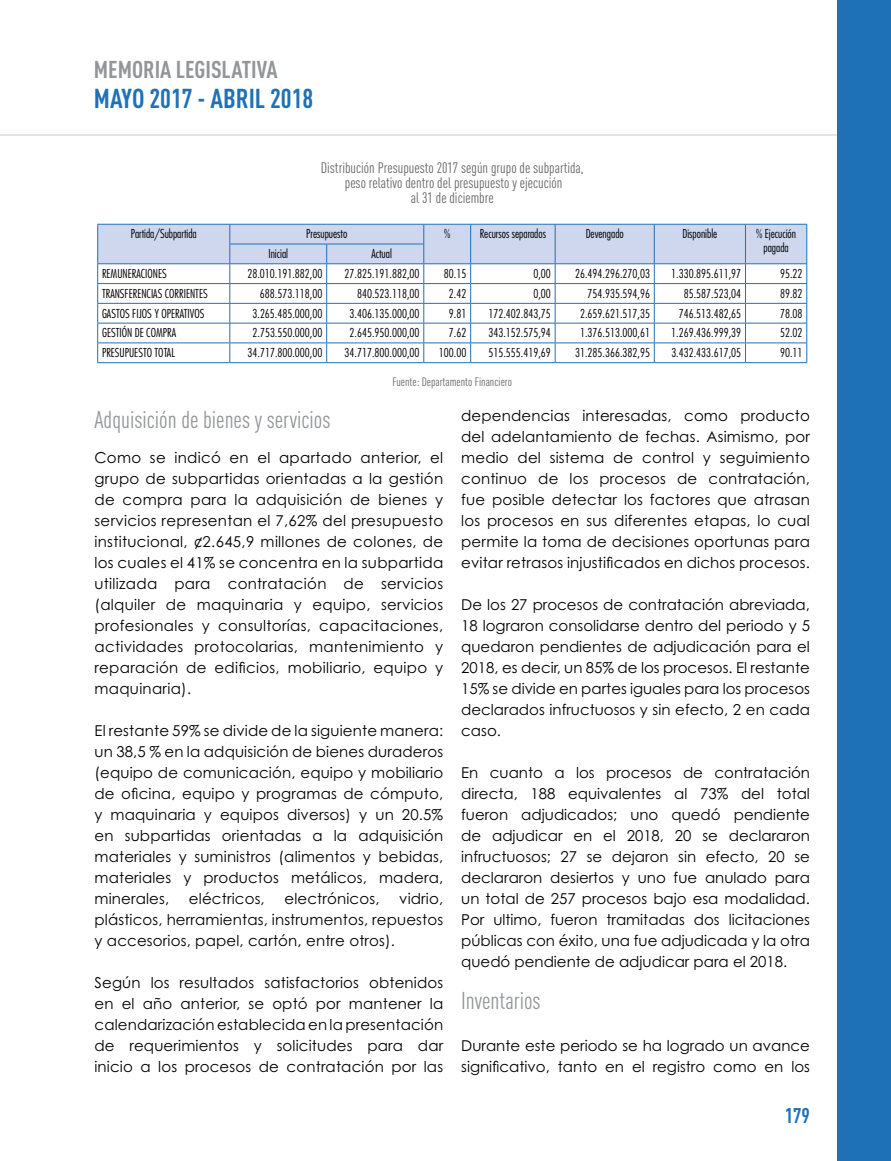
<style>
.page{position:relative;width:891px;height:1161px;background:#fff}
.page>*{position:absolute;margin:0;border:0;box-sizing:border-box;transform-origin:0 0}
.t1{font:700 27px "FFDIN Pro Cond";color:#1f71b7}
.t2{font:24px "FFDIN Pro Cond";color:#939598}
.t3{font:700 24px "FFDIN Pro Cond";color:#939598}
.t4{font:700 21px "FFDIN Pro Cond";color:#1f71b7}
.t5{font:15px/21px "Century Gothic Std";letter-spacing:.01em;color:#000;text-align:justify}
.t6{font:15px/15px "FFDIN Pro Cond";color:#636466;text-align:center}
.t7{font:300 condensed 12px/13.8px "Futura Std";color:#000;text-align:center}
.t8{font:12px "FFDIN Pro Cond";color:#636466}
</style>
<div class="page">
<hr style="left:0;top:135px;width:891px;height:1px;background:#939598">
<div style="left:837px;top:0;width:54px;height:1161px;background:#1f71b7"></div>
<hr style="left:97px;top:362px;width:133px;height:1px;background:#1f71b7">
<hr style="left:230px;top:362px;width:97px;height:1px;background:#1f71b7">
<hr style="left:327px;top:362px;width:97px;height:1px;background:#1f71b7">
<hr style="left:424px;top:362px;width:47px;height:1px;background:#1f71b7">
<hr style="left:471px;top:362px;width:84px;height:1px;background:#1f71b7">
<hr style="left:555px;top:362px;width:99px;height:1px;background:#1f71b7">
<hr style="left:654px;top:362px;width:91px;height:1px;background:#1f71b7">
<hr style="left:745px;top:362px;width:62px;height:1px;background:#1f71b7">
<svg style="left:97px;top:224px;width:710px;height:138px"></svg>
<hr style="left:97px;top:263px;width:133px;height:1px;background:#1f71b7">
<hr style="left:230px;top:263px;width:97px;height:1px;background:#1f71b7">
<hr style="left:327px;top:263px;width:97px;height:1px;background:#1f71b7">
<hr style="left:424px;top:263px;width:47px;height:1px;background:#1f71b7">
<hr style="left:471px;top:263px;width:84px;height:1px;background:#1f71b7">
<hr style="left:555px;top:263px;width:99px;height:1px;background:#1f71b7">
<hr style="left:654px;top:263px;width:91px;height:1px;background:#1f71b7">
<hr style="left:745px;top:263px;width:62px;height:1px;background:#1f71b7">
<h2 class="t3" style="left:94px;top:51px;width:185px">MEMORIA LEGISLATIVA</h2>
<h1 class="t1" style="left:94px;top:78px;width:221px">MAYO 2017 - ABRIL 2018</h1>
<p class="t6" style="left:321px;top:160px;width:264px">Distribución Presupuesto 2017 según grupo de subpartida, peso relativo dentro del presupuesto y ejecución<br>al 31 de diciembre</p>
<p class="t7" style="left:131px;top:227px;width:68px">Partida/Subpartida</p>
<p class="t7" style="left:306px;top:227px;width:43px">Presupuesto</p>
<p class="t7" style="left:444px;top:227px;width:8px">%</p>
<p class="t7" style="left:480px;top:227px;width:68px">Recursos separados</p>
<p class="t7" style="left:586px;top:227px;width:40px">Devengado</p>
<p class="t7" style="left:682px;top:227px;width:36px">Disponible</p>
<p class="t7" style="left:756px;top:227px;width:42px">% Ejecución pagada</p>
<p class="t7" style="left:268px;top:247px;width:21px">Inicial</p>
<p class="t7" style="left:371px;top:247px;width:22px">Actual</p>
<p class="t7" style="left:102px;top:267px;width:66px">REMUNERACIONES</p>
<p class="t7" style="left:248px;top:267px;width:76px">28.010.191.882,00</p>
<p class="t7" style="left:345px;top:267px;width:76px">27.825.191.882,00</p>
<p class="t7" style="left:444px;top:267px;width:24px">80.15</p>
<p class="t7" style="left:533px;top:267px;width:19px">0,00</p>
<p class="t7" style="left:575px;top:267px;width:76px">26.494.296.270,03</p>
<p class="t7" style="left:671px;top:267px;width:71px">1.330.895.611,97</p>
<p class="t7" style="left:780px;top:267px;width:24px">95.22</p>
<p class="t7" style="left:102px;top:286px;width:107px">TRANSFERENCIAS CORRIENTES</p>
<p class="t7" style="left:260px;top:286px;width:64px">688.573.118,00</p>
<p class="t7" style="left:357px;top:286px;width:64px">840.523.118,00</p>
<p class="t7" style="left:449px;top:286px;width:19px">2.42</p>
<p class="t7" style="left:533px;top:286px;width:19px">0,00</p>
<p class="t7" style="left:588px;top:286px;width:64px">754.935.594,96</p>
<p class="t7" style="left:684px;top:286px;width:59px">85.587.523,04</p>
<p class="t7" style="left:780px;top:286px;width:24px">89.82</p>
<p class="t7" style="left:102px;top:306px;width:104px">GASTOS FIJOS Y OPERATIVOS</p>
<p class="t7" style="left:253px;top:306px;width:71px">3.265.485.000,00</p>
<p class="t7" style="left:350px;top:306px;width:71px">3.406.135.000,00</p>
<p class="t7" style="left:449px;top:306px;width:19px">9.81</p>
<p class="t7" style="left:488px;top:306px;width:64px">172.402.843,75</p>
<p class="t7" style="left:580px;top:306px;width:71px">2.659.621.517,35</p>
<p class="t7" style="left:679px;top:306px;width:64px">746.513.482,65</p>
<p class="t7" style="left:780px;top:306px;width:24px">78.08</p>
<p class="t7" style="left:102px;top:326px;width:75px">GESTIÓN DE COMPRA</p>
<p class="t7" style="left:253px;top:326px;width:71px">2.753.550.000,00</p>
<p class="t7" style="left:350px;top:326px;width:71px">2.645.950.000,00</p>
<p class="t7" style="left:449px;top:326px;width:19px">7.62</p>
<p class="t7" style="left:488px;top:326px;width:64px">343.152.575,94</p>
<p class="t7" style="left:580px;top:326px;width:71px">1.376.513.000,61</p>
<p class="t7" style="left:671px;top:326px;width:71px">1.269.436.999,39</p>
<p class="t7" style="left:780px;top:326px;width:24px">52.02</p>
<p class="t7" style="left:102px;top:346px;width:74px">PRESUPUESTO TOTAL</p>
<p class="t7" style="left:248px;top:346px;width:76px">34.717.800.000,00</p>
<p class="t7" style="left:345px;top:346px;width:76px">34.717.800.000,00</p>
<p class="t7" style="left:439px;top:346px;width:29px">100.00</p>
<p class="t7" style="left:489px;top:346px;width:64px">515.555.419,69</p>
<p class="t7" style="left:575px;top:346px;width:76px">31.285.366.382,95</p>
<p class="t7" style="left:671px;top:346px;width:71px">3.432.433.617,05</p>
<p class="t7" style="left:780px;top:346px;width:24px">90.11</p>
<p class="t8" style="left:393px;top:374px;width:121px">Fuente: Departamento Financiero</p>
<h2 class="t2" style="left:94px;top:402px;width:238px">Adquisición de bienes y servicios</h2>
<p class="t5" style="left:94px;top:447px;width:350px">Como se indicó en el apartado anterior, el grupo de subpartidas orientadas a la gestión de compra para la adquisición de bienes y servicios representan el 7,62% del presupuesto institucional, ¢2.645,9 millones de colones, de los cuales el 41% se concentra en la subpartida utilizada para contratación de servicios (alquiler de maquinaria y equipo, servicios profesionales y consultorías, capacitaciones, actividades protocolarias, mantenimiento y reparación de edificios, mobiliario, equipo y maquinaria).</p>
<p class="t5" style="left:94px;top:720px;width:350px">El restante 59% se divide de la siguiente manera: un 38,5 % en la adquisición de bienes duraderos (equipo de comunicación, equipo y mobiliario de oficina, equipo y programas de cómputo, y maquinaria y equipos diversos) y un 20.5% en subpartidas orientadas a la adquisición materiales y suministros (alimentos y bebidas, materiales y productos metálicos, madera, minerales,</p>
<p class="t5" style="left:461px;top:405px;width:350px">dependencias interesadas, como producto del adelantamiento de fechas. Asimismo, por medio del sistema de control y seguimiento continuo de los procesos de contratación, fue posible detectar los factores que atrasan los procesos en sus diferentes etapas, lo cual permite la toma de decisiones oportunas para evitar retrasos injustificados en dichos procesos.</p>
<p class="t5" style="left:461px;top:594px;width:350px">De los 27 procesos de contratación abreviada, 18 lograron consolidarse dentro del periodo y 5 quedaron pendientes de adjudicación para el 2018, es decir, un 85% de los procesos. El restante 15% se divide en partes iguales para los procesos declarados infructuosos y sin efecto, 2 en cada caso.</p>
<p class="t5" style="left:461px;top:762px;width:350px">En cuanto a los procesos de contratación directa, 188 equivalentes al 73% del total fueron adjudicados; uno quedó pendiente de adjudicar en el 2018, 20 se declararon infructuosos; 27 se dejaron sin efecto, 20 se declararon desiertos y uno fue anulado para un total de 257 procesos bajo esa modalidad.<br>Por ultimo, fueron tramitadas dos licitaciones públicas con éxito, una fue adjudicada y la otra quedó pendiente de adjudicar para el 2018.</p>
<h2 class="t2" style="left:461px;top:983px;width:81px">Inventarios</h2>
<p class="t5" style="left:461px;top:1035px;width:350px">Durante este periodo se ha logrado un avance significativo, tanto en el registro como en los</p>
<p class="t5" style="left:189px;top:888px;width:77px">eléctricos,</p>
<p class="t5" style="left:284px;top:888px;width:97px">electrónicos,</p>
<p class="t5" style="left:94px;top:888px;width:350px;text-indent:305px">vidrio, plásticos, herramientas, instrumentos, repuestos y accesorios, papel, cartón, entre otros).</p>
<p class="t5" style="left:94px;top:972px;width:350px">Según los resultados satisfactorios obtenidos en el año anterior, se optó por mantener la calendarización establecida en la presentación de requerimientos y solicitudes para dar inicio a los procesos de contratación por las</p>
<h3 class="t4" style="left:785px;top:1100px;width:27px">179</h3>
</div>
